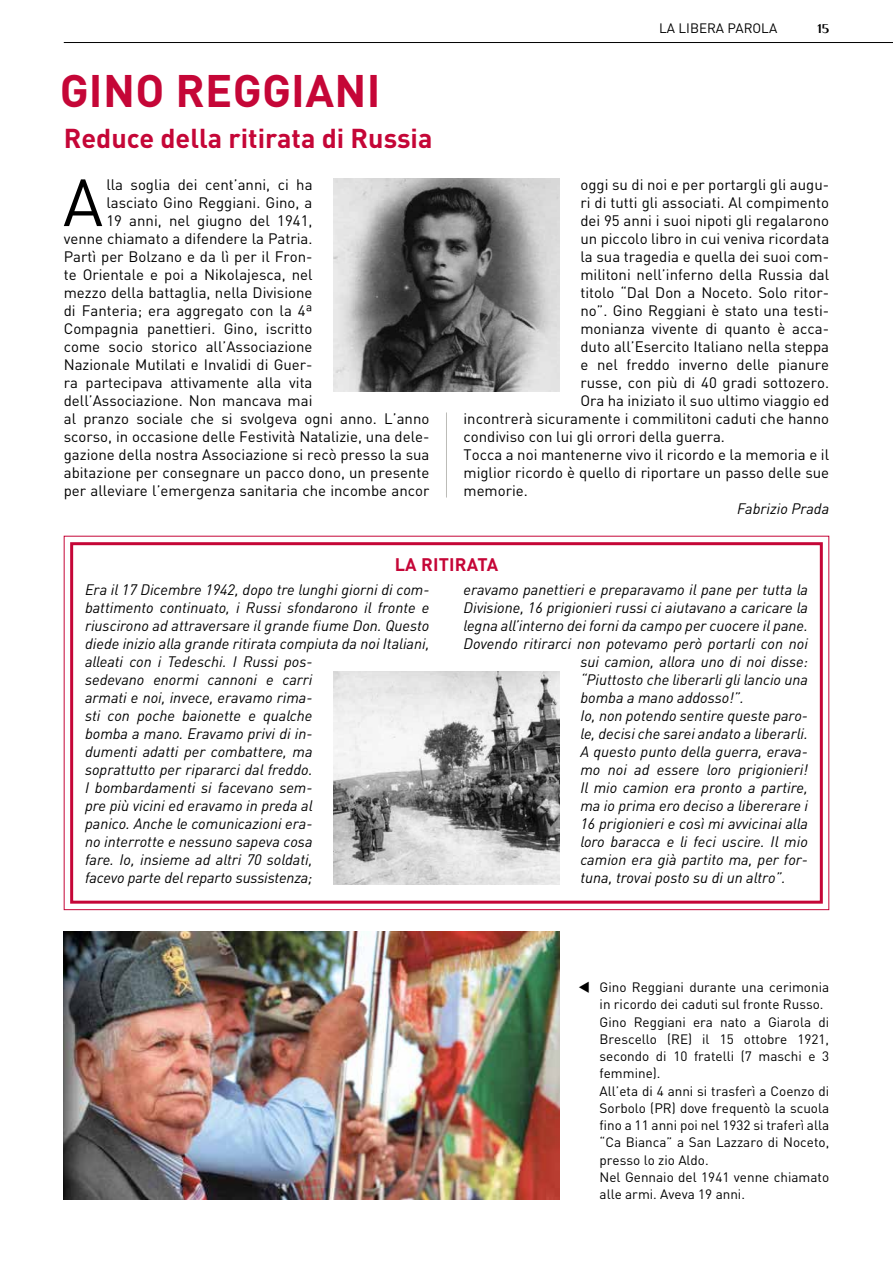
<style>
.page{position:relative;width:893px;height:1263px;background:#fff}
.page>*{position:absolute;margin:0;border:0;box-sizing:border-box;transform-origin:0 0}
.t1{font:65.55px "DINOT";color:#000}
.t2{font:700 45px "DINOT";letter-spacing:.01em;color:#c50637}
.t3{font:700 27px "DINOT";color:#c50637}
.t4{font:700 18px "DINOT";letter-spacing:.01em;color:#c50637}
.t5{font:15px "DINOT";color:#000}
.t6{font:italic 15px/18px "DINOT";color:#000}
.t7{font:13.5px/17.2px "DINOT";color:#000}
.t8{font:700 13.5px "Philosopher";color:#000}
</style>
<div class="page">
<hr style="left:64px;top:42px;width:829px;height:1px;background:#000">
<div style="left:70px;top:542px;width:753px;height:362px;border:3px solid #c50637"></div>
<img style="left:334px;top:179px;width:225px;height:212px">
<img style="left:334px;top:672px;width:225px;height:212px">
<img style="left:64px;top:931px;width:495px;height:268px">
<hr style="left:446px;top:412px;width:1px;height:85px;background:#bcbcb8">
<h2 class="t2" style="left:60px;top:60px;width:322px">GINO REGGIANI</h2>
<h3 class="t3" style="left:64px;top:119px;width:370px">Reduce della ritirata di Russia</h3>
<h1 class="t1" style="left:63px;top:158px;width:42px">A</h1>
<p class="t5" style="left:106px;top:174px;width:208px">lla soglia dei cent’anni, ci ha</p>
<p class="t5" style="left:106px;top:192px;width:208px">lasciato Gino Reggiani. Gino, a</p>
<p class="t5" style="left:106px;top:210px;width:208px">19 anni, nel giugno del 1941,</p>
<p class="t5" style="left:64px;top:228px;width:250px">venne chiamato a difendere la Patria.</p>
<p class="t5" style="left:64px;top:246px;width:250px">Partì per Bolzano e da lì per il Fron-</p>
<p class="t5" style="left:64px;top:264px;width:250px">te Orientale e poi a Nikolajesca, nel</p>
<p class="t5" style="left:64px;top:282px;width:250px">mezzo della battaglia, nella Divisione</p>
<p class="t5" style="left:64px;top:300px;width:250px">di Fanteria; era aggregato con la 4ª</p>
<p class="t5" style="left:64px;top:318px;width:250px">Compagnia panettieri. Gino, iscritto</p>
<p class="t5" style="left:64px;top:336px;width:250px">come socio storico all’Associazione</p>
<p class="t5" style="left:64px;top:354px;width:250px">Nazionale Mutilati e Invalidi di Guer-</p>
<p class="t5" style="left:64px;top:372px;width:250px">ra partecipava attivamente alla vita</p>
<p class="t5" style="left:64px;top:390px;width:250px">dell’Associazione. Non mancava mai</p>
<p class="t5" style="left:64px;top:408px;width:367px">al pranzo sociale che si svolgeva ogni anno. L’anno</p>
<p class="t5" style="left:64px;top:426px;width:367px">scorso, in occasione delle Festività Natalizie, una dele-</p>
<p class="t5" style="left:64px;top:444px;width:367px">gazione della nostra Associazione si recò presso la sua</p>
<p class="t5" style="left:64px;top:462px;width:367px">abitazione per consegnare un pacco dono, un presente</p>
<p class="t5" style="left:64px;top:480px;width:367px">per alleviare l’emergenza sanitaria che incombe ancor</p>
<p class="t7" style="left:659px;top:19px;width:120px">LA LIBERA PAROLA</p>
<p class="t8" style="left:817px;top:21px;width:13px">15</p>
<p class="t5" style="left:580px;top:174px;width:250px">oggi su di noi e per portargli gli augu-</p>
<p class="t5" style="left:580px;top:192px;width:250px">ri di tutti gli associati. Al compimento</p>
<p class="t5" style="left:580px;top:210px;width:250px">dei 95 anni i suoi nipoti gli regalarono</p>
<p class="t5" style="left:580px;top:228px;width:250px">un piccolo libro in cui veniva ricordata</p>
<p class="t5" style="left:580px;top:246px;width:250px">la sua tragedia e quella dei suoi com-</p>
<p class="t5" style="left:580px;top:264px;width:250px">militoni nell’inferno della Russia dal</p>
<p class="t5" style="left:580px;top:282px;width:250px">titolo “Dal Don a Noceto. Solo ritor-</p>
<p class="t5" style="left:580px;top:300px;width:250px">no”. Gino Reggiani è stato una testi-</p>
<p class="t5" style="left:580px;top:318px;width:250px">monianza vivente di quanto è acca-</p>
<p class="t5" style="left:580px;top:336px;width:250px">duto all’Esercito Italiano nella steppa</p>
<p class="t5" style="left:580px;top:354px;width:250px">e nel freddo inverno delle pianure</p>
<p class="t5" style="left:580px;top:372px;width:250px">russe, con più di 40 gradi sottozero.</p>
<p class="t5" style="left:580px;top:390px;width:250px">Ora ha iniziato il suo ultimo viaggio ed</p>
<p class="t5" style="left:463px;top:408px;width:367px">incontrerà sicuramente i commilitoni caduti che hanno</p>
<p class="t5" style="left:463px;top:426px;width:263px">condiviso con lui gli orrori della guerra.</p>
<p class="t5" style="left:463px;top:444px;width:367px">Tocca a noi mantenerne vivo il ricordo e la memoria e il</p>
<p class="t5" style="left:463px;top:462px;width:367px">miglior ricordo è quello di riportare un passo delle sue</p>
<p class="t5" style="left:463px;top:480px;width:66px">memorie.</p>
<p class="t6" style="left:737px;top:499px;width:94px">Fabrizio Prada</p>
<p class="t4" style="left:395px;top:552px;width:105px">LA RITIRATA</p>
<p class="t6" style="left:85px;top:580px;width:346px">Era il 17 Dicembre 1942, dopo tre lunghi giorni di com&shy;battimento continuato, i Russi sfondarono il fronte e riuscirono ad attraversare il grande fiume Don. Questo diede inizio alla grande ritirata compiuta da noi Italiani, alleati con i Tedeschi. I Russi pos-<br>sedevano enormi cannoni e carri<br>armati e noi, invece, eravamo rima-<br>sti con poche baionette e qualche<br>bomba a mano. Eravamo privi di in-<br>dumenti adatti per combattere, ma<br>soprattutto per ripararci dal freddo.<br>I bombardamenti si facevano sem-<br>pre più vicini ed eravamo in preda al<br>panico. Anche le comunicazioni era-<br>no interrotte e nessuno sapeva cosa<br>fare. Io, insieme ad altri 70 soldati,<br>facevo parte del reparto sussistenza;</p>
<p class="t6" style="left:463px;top:580px;width:346px">eravamo panettieri e preparavamo il pane per tutta la</p>
<p class="t6" style="left:463px;top:598px;width:346px">Divisione, 16 prigionieri russi ci aiutavano a caricare la</p>
<p class="t6" style="left:463px;top:616px;width:346px">legna all’interno dei forni da campo per cuocere il pane.</p>
<p class="t6" style="left:463px;top:634px;width:346px">Dovendo ritirarci non potevamo però portarli con noi</p>
<p class="t6" style="left:580px;top:652px;width:229px">sui camion, allora uno di noi disse:</p>
<p class="t6" style="left:580px;top:670px;width:229px">“Piuttosto che liberarli gli lancio una</p>
<p class="t6" style="left:580px;top:688px;width:165px">bomba a mano addosso!”.</p>
<p class="t6" style="left:580px;top:706px;width:229px">Io, non potendo sentire queste paro-</p>
<p class="t6" style="left:580px;top:724px;width:229px">le, decisi che sarei andato a liberarli.</p>
<p class="t6" style="left:580px;top:742px;width:229px">A questo punto della guerra, erava-</p>
<p class="t6" style="left:580px;top:760px;width:229px">mo noi ad essere loro prigionieri!</p>
<p class="t6" style="left:580px;top:778px;width:229px">Il mio camion era pronto a partire,</p>
<p class="t6" style="left:580px;top:796px;width:229px">ma io prima ero deciso a libererare i</p>
<p class="t6" style="left:580px;top:814px;width:229px">16 prigionieri e così mi avvicinai alla</p>
<p class="t6" style="left:580px;top:832px;width:229px">loro baracca e li feci uscire. Il mio</p>
<p class="t6" style="left:580px;top:850px;width:229px">camion era già partito ma, per for-</p>
<p class="t6" style="left:580px;top:868px;width:207px">tuna, trovai posto su di un altro”.</p>
<p class="t7" style="left:600px;top:978px;width:231px;text-indent:-21px">▼ Gino Reggiani durante una cerimonia in ricordo dei caduti sul fronte Russo.<br>Gino Reggiani era nato a Giarola di<br>Brescello (RE) il 15 ottobre 1921, secondo di 10 fratelli (7 maschi e 3 femmine).<br>All’eta di 4 anni si trasferì a Coenzo di<br>Sorbolo (PR) dove frequentò la scuola fino a 11 anni poi nel 1932 si traferì alla “Ca Bianca” a San Lazzaro di Noceto, presso lo zio Aldo.<br>Nel Gennaio del 1941 venne chiamato alle armi. Aveva 19 anni.</p>
</div>
